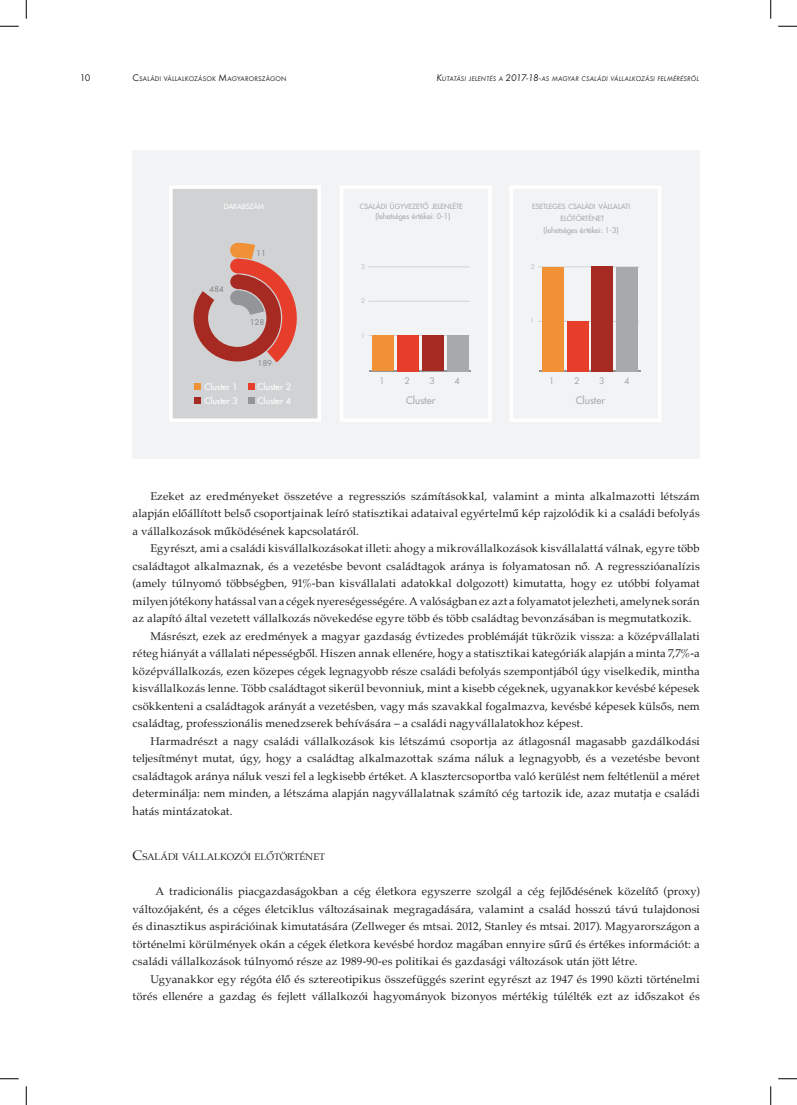
<style>
.page{position:relative;width:797px;height:1105px;background:#fff}
.page>*{position:absolute;margin:0;border:0;box-sizing:border-box;transform-origin:0 0}
.t1{font:11.25px/17.5px "Palatino";letter-spacing:.015em;color:#231f20;text-align:justify}
.t2{font:500 10px "Futura CE";color:#a8a9ad}
.t3{font:10px "Futura TCE";color:#231f20}
.t4{font:9.62px "Palatino";letter-spacing:-.005em;color:#231f20}
.t5{font:500 8.75px "Futura CE";color:#fff}
.t6{font:8.75px "Futura TCE";letter-spacing:-.02em;color:#7f807f}
.t7{font:500 8.75px "Futura CE";color:#a8a9ad}
.t8{font:500 7.5px "Futura CE";color:#a8a9ad}
.t9{font:7px "Futura TCE Book Obli";letter-spacing:.02em;color:#231f20}
.t10{font:500 7px/12px "Futura CE";color:#a8a9ad;text-align:center}
.t11{font:7px "Futura TCE";letter-spacing:.02em;color:#231f20}
.t12{font:500 7px "Futura CE";color:#fff}
.t13{font:500 6.25px "Futura CE";color:#bcbdc0}
.s1{font-size:10px}
.s2{font-size:13.75px}
</style>
<div class="page">
<div style="left:133px;top:150px;width:566px;height:309px;background:#f2f3f4"></div>
<div style="left:340px;top:185px;width:152px;height:237px;border:4px solid #fff"></div>
<div style="left:171px;top:187px;width:148px;height:233px;background:#d1d2d4"></div>
<div style="left:169px;top:185px;width:152px;height:237px;border:4px solid #fff"></div>
<svg style="left:194px;top:384px;width:6px;height:6px"></svg>
<svg style="left:248px;top:383px;width:6px;height:6px"></svg>
<svg style="left:194px;top:398px;width:6px;height:6px"></svg>
<svg style="left:248px;top:397px;width:6px;height:6px"></svg>
<hr style="left:369px;top:371px;width:101px;height:1px;background:#939598">
<hr style="left:368px;top:335px;width:101px;height:1px;background:#d1d2d4">
<hr style="left:368px;top:301px;width:101px;height:1px;background:#d1d2d4">
<hr style="left:368px;top:267px;width:101px;height:1px;background:#d1d2d4">
<div style="left:372px;top:335px;width:22px;height:36px;background:#f19135"></div>
<div style="left:397px;top:336px;width:21px;height:36px;background:#e73e2b"></div>
<div style="left:422px;top:335px;width:21px;height:36px;background:#a62a22"></div>
<div style="left:447px;top:336px;width:21px;height:36px;background:#a8a9ad"></div>
<div style="left:509px;top:185px;width:152px;height:237px;border:4px solid #fff"></div>
<hr style="left:539px;top:371px;width:101px;height:1px;background:#939598">
<hr style="left:538px;top:321px;width:101px;height:1px;background:#d1d2d4">
<hr style="left:538px;top:267px;width:101px;height:1px;background:#d1d2d4">
<div style="left:542px;top:267px;width:21px;height:104px;background:#f19135"></div>
<div style="left:567px;top:321px;width:21px;height:51px;background:#e73e2b"></div>
<div style="left:592px;top:266px;width:21px;height:106px;background:#a62a22"></div>
<div style="left:616px;top:267px;width:22px;height:105px;background:#a8a9ad"></div>
<svg style="left:193px;top:243px;width:104px;height:120px"></svg>
<div style="left:230px;top:243px;width:15px;height:15px;background:#f19135;border-radius:50%"></div>
<svg style="left:0;top:25px;width:19px;height:2px"></svg>
<svg style="left:778px;top:25px;width:19px;height:2px"></svg>
<svg style="left:0;top:1078px;width:19px;height:1px"></svg>
<svg style="left:778px;top:1078px;width:19px;height:1px"></svg>
<svg style="left:25px;top:0;width:2px;height:19px"></svg>
<svg style="left:25px;top:1086px;width:2px;height:19px"></svg>
<svg style="left:770px;top:0;width:1px;height:19px"></svg>
<svg style="left:770px;top:1086px;width:1px;height:19px"></svg>
<p class="t3" style="left:80px;top:71px;width:12px">10</p>
<p class="t11" style="left:133px;top:75px;width:155px"><span class="s1">C</span>SALÁDI VÁLLALKOZÁSOK <span class="s1">M</span>AGYARORSZÁGON</p>
<p class="t9" style="left:436px;top:75px;width:264px"><span class="s1">K</span>UTATÁSI JELENTÉS A <span class="s1">2017-18-</span>AS MAGYAR CSALÁDI VÁLLALKOZÁSI FELMÉRÉSRŐL</p>
<p class="t12" style="left:224px;top:202px;width:42px">DARABSZÁM</p>
<p class="t6" style="left:209px;top:284px;width:16px">484</p>
<p class="t6" style="left:256px;top:248px;width:11px">11</p>
<p class="t6" style="left:250px;top:317px;width:16px">128</p>
<p class="t6" style="left:258px;top:358px;width:16px">189</p>
<p class="t5" style="left:204px;top:381px;width:35px">Cluster 1</p>
<p class="t5" style="left:257px;top:381px;width:35px">Cluster 2</p>
<p class="t5" style="left:204px;top:395px;width:35px">Cluster 3</p>
<p class="t5" style="left:257px;top:395px;width:35px">Cluster 4</p>
<p class="t10" style="left:360px;top:201px;width:104px">CSALÁDI ÜGYVEZETŐ JELENLÉTE</p>
<p class="t8" style="left:375px;top:212px;width:76px">(lehetséges értékei: 0-1)</p>
<p class="t10" style="left:532px;top:201px;width:100px">ESETLEGES CSALÁDI VÁLLALATI<br>ELŐTÖRTÉNET</p>
<p class="t8" style="left:543px;top:226px;width:76px">(lehetséges értékei: 1-3)</p>
<p class="t13" style="left:361px;top:263px;width:5px">3</p>
<p class="t13" style="left:530px;top:263px;width:5px">2</p>
<p class="t13" style="left:361px;top:296px;width:5px">2</p>
<p class="t13" style="left:530px;top:317px;width:5px">1</p>
<p class="t13" style="left:361px;top:331px;width:5px">1</p>
<p class="t7" style="left:379px;top:375px;width:7px">1</p>
<p class="t7" style="left:404px;top:375px;width:7px">2</p>
<p class="t7" style="left:429px;top:375px;width:7px">3</p>
<p class="t7" style="left:454px;top:375px;width:7px">4</p>
<p class="t7" style="left:549px;top:375px;width:7px">1</p>
<p class="t7" style="left:574px;top:375px;width:7px">2</p>
<p class="t7" style="left:599px;top:375px;width:7px">3</p>
<p class="t7" style="left:624px;top:375px;width:7px">4</p>
<p class="t2" style="left:406px;top:394px;width:31px">Cluster</p>
<p class="t2" style="left:576px;top:394px;width:31px">Cluster</p>
<p class="t1" style="left:133px;top:487px;width:568px;text-indent:18px">Ezeket az eredményeket összetéve a regressziós számításokkal, valamint a minta alkalmazotti létszám alapján előállított belső csoportjainak leíró statisztikai adataival egyértelmű kép rajzolódik ki a családi befolyás a vállalkozások működésének kapcsolatáról.</p>
<p class="t1" style="left:150px;top:540px;width:551px">Egyrészt, ami a családi kisvállalkozásokat illeti: ahogy a mikrovállalkozások kisvállalattá válnak, egyre több</p>
<p class="t1" style="left:133px;top:557px;width:568px">családtagot alkalmaznak, és a vezetésbe bevont családtagok aránya is folyamatosan nő. A regresszióanalízis</p>
<p class="t1" style="left:133px;top:575px;width:568px">(amely túlnyomó többségben, 91%-ban kisvállalati adatokkal dolgozott) kimutatta, hogy ez utóbbi folyamat</p>
<p class="t1" style="left:133px;top:592px;width:568px">milyen jótékony hatással van a cégek nyereségességére. A valóságban ez azt a folyamatot jelezheti, amelynek során</p>
<p class="t1" style="left:133px;top:610px;width:560px">az alapító által vezetett vállalkozás növekedése egyre több és több családtag bevonzásában is megmutatkozik.</p>
<p class="t1" style="left:150px;top:627px;width:551px">Másrészt, ezek az eredmények a magyar gazdaság évtizedes problémáját tükrözik vissza: a középvállalati</p>
<p class="t1" style="left:133px;top:645px;width:568px">réteg hiányát a vállalati népességből. Hiszen annak ellenére, hogy a statisztikai kategóriák alapján a minta 7,7%-a</p>
<p class="t1" style="left:133px;top:662px;width:568px">középvállalkozás, ezen közepes cégek legnagyobb része családi befolyás szempontjából úgy viselkedik, mintha</p>
<p class="t1" style="left:133px;top:680px;width:568px">kisvállalkozás lenne. Több családtagot sikerül bevonniuk, mint a kisebb cégeknek, ugyanakkor kevésbé képesek</p>
<p class="t1" style="left:133px;top:697px;width:568px">csökkenteni a családtagok arányát a vezetésben, vagy más szavakkal fogalmazva, kevésbé képesek külsős, nem</p>
<p class="t1" style="left:133px;top:715px;width:452px">családtag, professzionális menedzserek behívására – a családi nagyvállalatokhoz képest.</p>
<p class="t1" style="left:150px;top:732px;width:551px">Harmadrészt a nagy családi vállalkozások kis létszámú csoportja az átlagosnál magasabb gazdálkodási</p>
<p class="t1" style="left:133px;top:750px;width:568px">teljesítményt mutat, úgy, hogy a családtag alkalmazottak száma náluk a legnagyobb, és a vezetésbe bevont</p>
<p class="t1" style="left:133px;top:767px;width:568px">családtagok aránya náluk veszi fel a legkisebb értéket. A klasztercsoportba való kerülést nem feltétlenül a méret</p>
<p class="t1" style="left:133px;top:785px;width:568px">determinálja: nem minden, a létszáma alapján nagyvállalatnak számító cég tartozik ide, azaz mutatja e családi</p>
<p class="t1" style="left:133px;top:802px;width:101px">hatás mintázatokat.</p>
<p class="t4" style="left:133px;top:849px;width:194px"><span class="s2">C</span>SALÁDI VÁLLALKOZÓI ELŐTÖRTÉNET</p>
<p class="t1" style="left:133px;top:883px;width:568px;text-indent:23px">A tradicionális piacgazdaságokban a cég életkora egyszerre szolgál a cég fejlődésének közelítő (proxy) változójaként, és a céges életciklus változásainak megragadására, valamint a család hosszú távú tulajdonosi és dinasztikus aspirációinak kimutatására (Zellweger és mtsai. 2012, Stanley és mtsai. 2017). Magyarországon a történelmi körülmények okán a cégek életkora kevésbé hordoz magában ennyire sűrű és értékes információt: a családi vállalkozások túlnyomó része az 1989-90-es politikai és gazdasági változások után jött létre.</p>
<p class="t1" style="left:133px;top:970px;width:568px;text-align:right">Ugyanakkor egy régóta élő és sztereotipikus összefüggés szerint egyrészt az 1947 és 1990 közti történelmi törés ellenére a gazdag és fejlett vállalkozói hagyományok bizonyos mértékig túlélték ezt az időszakot és</p>
</div>
